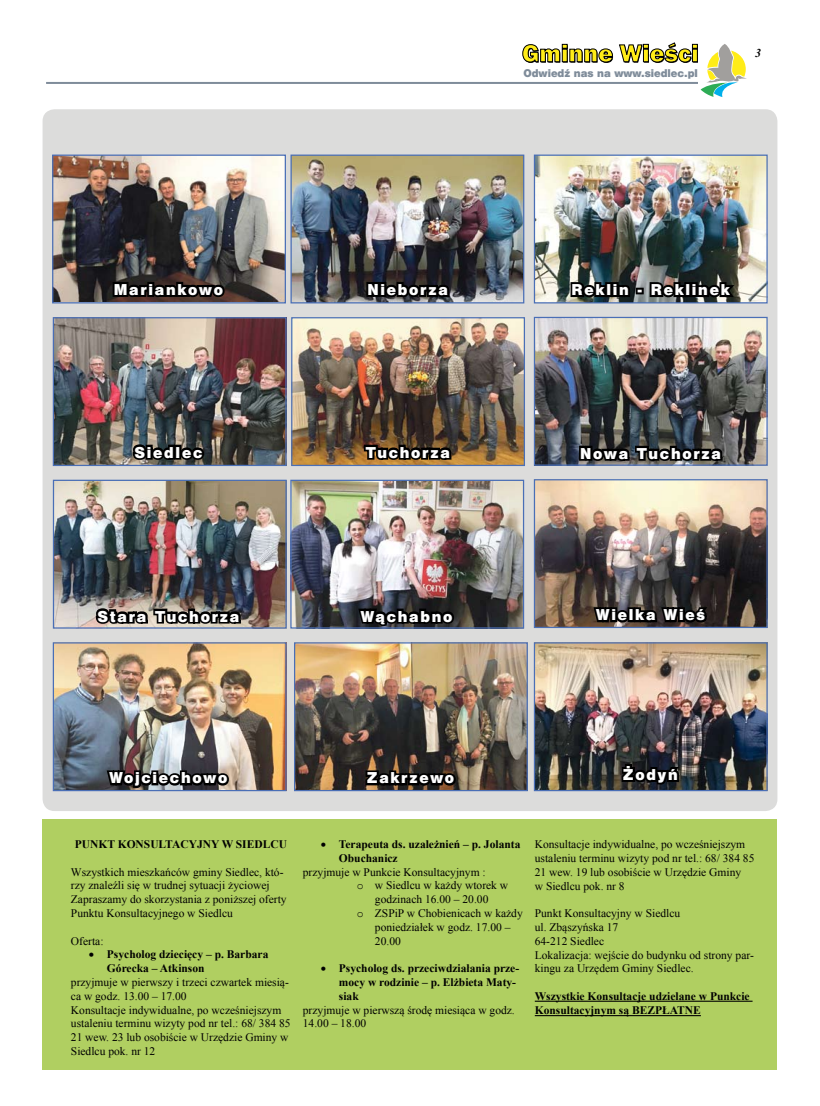
<style>
.page{position:relative;width:820px;height:1106px;background:#fff}
.page>*{position:absolute;margin:0;border:0;box-sizing:border-box;transform-origin:0 0}
.t1{font:14px "Swis 721 Blk 2 EU";letter-spacing:.125em;color:#fff}
.t2{font:italic 700 12px "Times New Roman";color:#000}
.t3{font:11.5px/13.8px "Times New Roman";color:#000}
.t4{font:700 11.5px/13.8px "Times New Roman";color:#000}
.t5{font:10px "Swis 721 Blk 2 EU";color:#7f8c9a}
.s1{font-family:"Courier New"}
</style>
<div class="page">
<div style="left:43px;top:109px;width:734px;height:702px;background:#dcdcdb;border-radius:12px"></div>
<div style="left:43px;top:819px;width:734px;height:250px;background:#b0cf61"></div>
<hr style="left:534px;top:1000px;width:218px;height:1px;background:#000">
<hr style="left:534px;top:1015px;width:166px;height:1px;background:#000">
<svg style="left:522px;top:43px;width:224px;height:54px"></svg>
<hr style="left:46px;top:82px;width:651px;height:2px;background:#7f8c9a">
<img style="left:54px;top:156px;width:230px;height:145px">
<div style="left:52px;top:154px;width:234px;height:149px;border:1px solid #4a6fb6"></div>
<svg style="left:111px;top:279px;width:117px;height:25px;background:#2b2424"></svg>
<img style="left:292px;top:156px;width:230px;height:145px">
<div style="left:290px;top:154px;width:234px;height:149px;border:1px solid #4a6fb6"></div>
<svg style="left:364px;top:278px;width:88px;height:26px;background:#292a2f"></svg>
<img style="left:535px;top:156px;width:230px;height:145px">
<div style="left:533px;top:154px;width:234px;height:149px;border:1px solid #4a6fb6"></div>
<svg style="left:566px;top:279px;width:66px;height:22px"></svg>
<div style="left:635px;top:288px;width:8px;height:6px;border:4px solid #000"></div>
<svg style="left:645px;top:279px;width:93px;height:22px;background:#2f302d"></svg>
<img style="left:55px;top:319px;width:229px;height:145px">
<div style="left:53px;top:317px;width:233px;height:149px;border:1px solid #4a6fb6"></div>
<svg style="left:130px;top:441px;width:77px;height:22px;background:#2f302d"></svg>
<img style="left:293px;top:319px;width:230px;height:145px">
<div style="left:291px;top:317px;width:234px;height:149px;border:1px solid #4a6fb6"></div>
<svg style="left:361px;top:443px;width:93px;height:23px;background:#4c3921"></svg>
<img style="left:535px;top:319px;width:230px;height:145px">
<div style="left:533px;top:317px;width:234px;height:149px;border:1px solid #4a6fb6"></div>
<svg style="left:576px;top:442px;width:149px;height:24px;background:#303235"></svg>
<img style="left:55px;top:481px;width:229px;height:145px">
<div style="left:53px;top:479px;width:233px;height:149px;border:1px solid #4a6fb6"></div>
<svg style="left:93px;top:605px;width:151px;height:24px;background:#5f5c5a"></svg>
<img style="left:292px;top:481px;width:230px;height:145px">
<div style="left:290px;top:479px;width:234px;height:149px;border:1px solid #4a6fb6"></div>
<svg style="left:355px;top:606px;width:102px;height:22px;background:#16171b"></svg>
<img style="left:535px;top:481px;width:230px;height:145px">
<div style="left:533px;top:479px;width:234px;height:149px;border:1px solid #4a6fb6"></div>
<svg style="left:590px;top:604px;width:121px;height:22px;background:#241e1b"></svg>
<img style="left:55px;top:644px;width:229px;height:145px">
<div style="left:53px;top:642px;width:233px;height:149px;border:1px solid #4a6fb6"></div>
<svg style="left:104px;top:767px;width:128px;height:23px;background:#3a3839"></svg>
<img style="left:296px;top:644px;width:229px;height:145px">
<div style="left:294px;top:642px;width:233px;height:149px;border:1px solid #4a6fb6"></div>
<svg style="left:362px;top:768px;width:97px;height:24px;background:#2b2624"></svg>
<img style="left:535px;top:644px;width:230px;height:145px">
<div style="left:533px;top:642px;width:234px;height:149px;border:1px solid #4a6fb6"></div>
<svg style="left:618px;top:762px;width:64px;height:30px;background:#202226"></svg>
<p class="t5" style="left:523px;top:66px;width:176px">Odwiedź nas na www.siedlec.pl</p>
<p class="t2" style="left:754px;top:45px;width:7px">3</p>
<p class="t1" style="left:114px;top:280px;width:111px">Mariankowo</p>
<p class="t1" style="left:367px;top:280px;width:82px">Nieborza</p>
<p class="t1" style="left:571px;top:280px;width:160px">Reklin - Reklinek</p>
<p class="t1" style="left:134px;top:442px;width:69px">Siedlec</p>
<p class="t1" style="left:365px;top:442px;width:86px">Tuchorza</p>
<p class="t1" style="left:580px;top:444px;width:142px">Nowa Tuchorza</p>
<p class="t1" style="left:97px;top:606px;width:143px">Stara Tuchorza</p>
<p class="t1" style="left:361px;top:606px;width:93px">Wąchabno</p>
<p class="t1" style="left:596px;top:605px;width:110px">Wielka Wieś</p>
<p class="t1" style="left:109px;top:768px;width:119px">Wojciechowo</p>
<p class="t1" style="left:366px;top:768px;width:89px">Zakrzewo</p>
<p class="t1" style="left:622px;top:765px;width:56px">Żodyń</p>
<p class="t4" style="left:75px;top:837px;width:214px">PUNKT KONSULTACYJNY W SIEDLCU</p>
<p class="t3" style="left:71px;top:864px;width:217px">Wszystkich mieszkańców gminy Siedlec, któ&shy;rzy znaleźli się w trudnej sytuacji życiowej Zapraszamy do skorzystania z poniższej oferty Punktu Konsultacyjnego w Siedlcu</p>
<p class="t3" style="left:71px;top:933px;width:34px">Oferta:</p>
<p class="t4" style="left:107px;top:947px;width:163px;text-indent:-18px">• Psycholog dziecięcy – p. Barbara<br>Górecka – Atkinson</p>
<p class="t3" style="left:71px;top:975px;width:221px">przyjmuje w pierwszy i trzeci czwartek miesią&shy;ca w godz. 13.00 – 17.00<br>Konsultacje indywidualne, po wcześniejszym ustaleniu terminu wizyty pod nr tel.: 68/ 384 85<br>21 wew. 23 lub osobiście w Urzędzie Gminy w Siedlcu pok. nr 12</p>
<p class="t4" style="left:339px;top:837px;width:183px;text-indent:-18px">• Terapeuta ds. uzależnień – p. Jolanta<br>Obuchanicz</p>
<p class="t3" style="left:303px;top:864px;width:184px">przyjmuje w Punkcie Konsultacyjnym :</p>
<p class="t3" style="left:357px;top:878px;width:153px"><span class="s1">o</span> w Siedlcu w każdy wtorek w</p>
<p class="t3" style="left:375px;top:892px;width:115px">godzinach 16.00 – 20.00</p>
<p class="t3" style="left:357px;top:906px;width:167px"><span class="s1">o</span> ZSPiP w Chobienicach w każdy</p>
<p class="t3" style="left:375px;top:919px;width:137px">poniedziałek w godz. 17.00 –</p>
<p class="t3" style="left:375px;top:933px;width:27px">20.00</p>
<p class="t4" style="left:339px;top:961px;width:182px;text-indent:-18px">• Psycholog ds. przeciwdziałania prze&shy;mocy w rodzinie – p. Elżbieta Maty&shy;siak</p>
<p class="t3" style="left:303px;top:1002px;width:213px">przyjmuje w pierwszą środę miesiąca w godz.<br>14.00 – 18.00</p>
<p class="t3" style="left:534px;top:837px;width:221px">Konsultacje indywidualne, po wcześniejszym ustaleniu terminu wizyty pod nr tel.: 68/ 384 85<br>21 wew. 19 lub osobiście w Urzędzie Gminy<br>w Siedlcu pok. nr 8</p>
<p class="t3" style="left:534px;top:906px;width:220px">Punkt Konsultacyjny w Siedlcu<br>ul. Zbąszyńska 17<br>64-212 Siedlec<br>Lokalizacja: wejście do budynku od strony par&shy;kingu za Urzędem Gminy Siedlec.</p>
<p class="t4" style="left:534px;top:988px;width:216px;line-height:14.4px">Wszystkie Konsultacje udzielane w Punkcie<br>Konsultacyjnym są BEZPŁATNE</p>
</div>
